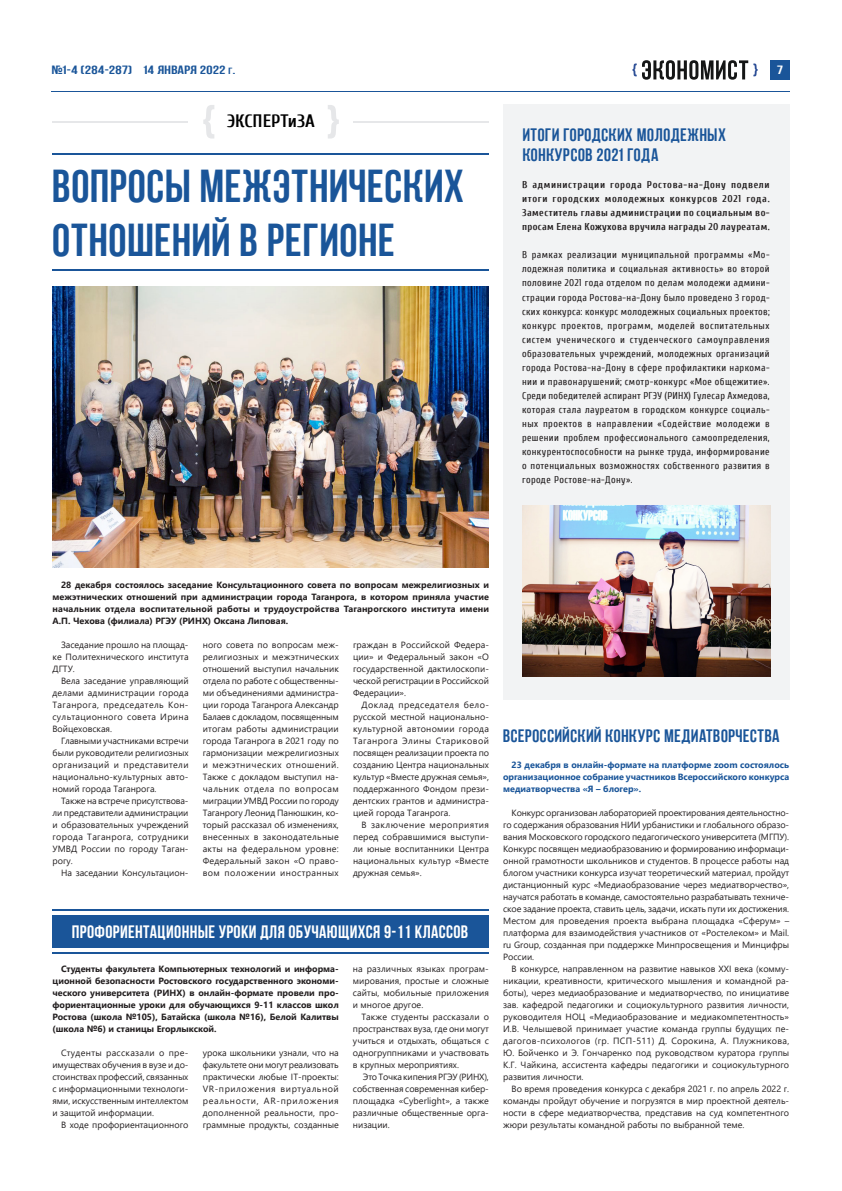
<style>
.page{position:relative;width:842px;height:1191px;background:#fff}
.page>*{position:absolute;margin:0;border:0;box-sizing:border-box;transform-origin:0 0}
.Заголовок{font:46px/54px "AA Bebas Neue";letter-spacing:.03em;color:#1a5599}
.Заголовок-2{font:18px "AA Bebas Neue";letter-spacing:.04em;color:#1a5599}
.Заголовок-3{font:700 18px "Bebas Neue";letter-spacing:.02em;color:#fff}
.Заголовок-4{font:700 18px "Cuprum";color:#000}
.t1{font:12px "AA Bebas Neue";letter-spacing:.025em;color:#1a5599;scale:1.33 1}
.t2{font:12px "AA Bebas Neue";color:#fff;scale:1.33 1}
.Заголовок-5{font:10px/14px "Cuprum";letter-spacing:.04em;color:#231f20;text-align:justify}
.Заголовок-6{font:700 10px/14px "Cuprum";letter-spacing:.035em;color:#231f20;text-align:justify}
.Заголовок-7{font:9px/12px "Segoe UI";color:#231f20;text-align:justify}
.Заголовок-8{font:700 9px/12px "Segoe UI";color:#231f20;text-align:justify}
.Заголовок-9{font:700 9px/12px "Segoe UI";letter-spacing:-.005em;color:#1a5599;text-align:justify}
.s1{font-size:9px}
</style>
<div class="page">
<div style="left:770px;top:60px;width:20px;height:20px;background:#1a5599"></div>
<svg style="left:632px;top:60px;width:126px;height:20px"></svg>
<hr style="left:52px;top:91px;width:738px;height:1px;background:#1a5599">
<hr style="left:52px;top:153px;width:437px;height:1px;background:#1a5599">
<hr style="left:52px;top:269px;width:437px;height:2px;background:#1a5599">
<img style="left:52px;top:286px;width:436px;height:281px">
<div style="left:503px;top:105px;width:287px;height:595px;background:#f2f3f4"></div>
<img style="left:523px;top:505px;width:247px;height:171px">
<div style="left:53px;top:915px;width:436px;height:32px;background:#1a5599"></div>
<hr style="left:53px;top:909px;width:436px;height:1px;background:#1a5599">
<hr style="left:53px;top:952px;width:436px;height:1px;background:#1a5599">
<svg style="left:203px;top:105px;width:11px;height:33px"></svg>
<svg style="left:328px;top:105px;width:11px;height:33px"></svg>
<hr style="left:52px;top:121px;width:136px;height:1px;background:#e6e7e9">
<hr style="left:353px;top:121px;width:136px;height:1px;background:#e6e7e9">
<h3 class="t1" style="left:52px;top:63px;width:140px">№1-4 (284-287) 14 Января 2022 <span class="s1">г</span>.</h3>
<h3 class="t2" style="left:777px;top:63px;width:6px">7</h3>
<p class="Заголовок-4" style="left:227px;top:111px;width:89px">ЭКСПЕРТиЗА</p>
<p class="Заголовок" style="left:52px;top:158px;width:413px">вопросы межэтнических отношений в регионе</p>
<p class="Заголовок-2" style="left:523px;top:125px;width:205px">ИТОГИ ГОРОДСКИХ МОЛОДЕЖНЫХ</p>
<p class="Заголовок-2" style="left:523px;top:145px;width:137px">КОНКУРСОВ 2021 ГОДА</p>
<p class="Заголовок-6" style="left:522px;top:178px;width:249px">В администрации города Ростова-на-Дону подвели итоги городских молодежных конкурсов 2021 года.<br>Заместитель главы администрации по социальным во&shy;просам Елена Кожухова вручила награды 20 лауреатам.</p>
<p class="Заголовок-5" style="left:522px;top:248px;width:249px">В рамках реализации муниципальной программы «Мо&shy;лодежная политика и социальная активность» во второй половине 2021 года отделом по делам молодежи админи&shy;страции города Ростова-на-Дону было проведено 3 город&shy;ских конкурса: конкурс молодежных социальных проектов; конкурс проектов, программ, моделей воспитательных систем ученического и студенческого самоуправления образовательных учреждений, молодежных организаций города Ростова-на-Дону в сфере профилактики наркома&shy;нии и правонарушений; смотр-конкурс «Мое общежитие».</p>
<p class="Заголовок-5" style="left:522px;top:388px;width:249px">Среди победителей аспирант РГЭУ (РИНХ) Гулесар Ахмедова, которая стала лауреатом в городском конкурсе социаль&shy;ных проектов в направлении «Содействие молодежи в решении проблем профессионального самоопределения, конкурентоспособности на рынке труда, информирование о потенциальных возможностях собственного развития в городе Ростове-на-Дону».</p>
<p class="Заголовок-8" style="left:52px;top:578px;width:438px;text-indent:9px">28 декабря состоялось заседание Консультационного совета по вопросам межрелигиозных и межэтнических отношений при администрации города Таганрога, в котором приняла участие начальник отдела воспитательной работы и трудоустройства Таганрогского института имени А.П. Чехова (филиала) РГЭУ (РИНХ) Оксана Липовая.</p>
<p class="Заголовок-7" style="left:52px;top:638px;width:138px;text-indent:9px">Заседание прошло на площад&shy;ке Политехнического института ДГТУ.</p>
<p class="Заголовок-7" style="left:52px;top:674px;width:138px;text-indent:9px">Вела заседание управляющий делами администрации города Таганрога, председатель Кон&shy;сультационного совета Ирина Войцеховская.</p>
<p class="Заголовок-7" style="left:52px;top:734px;width:138px;text-indent:9px">Главными участниками встречи были руководители религиозных организаций и представители национально-культурных авто&shy;номий города Таганрога.</p>
<p class="Заголовок-7" style="left:52px;top:794px;width:138px;text-indent:9px">Также на встрече присутствова&shy;ли представители администрации и образовательных учреждений города Таганрога, сотрудники УМВД России по городу Таган&shy;рогу.</p>
<p class="Заголовок-7" style="left:61px;top:866px;width:129px">На заседании Консультацион-</p>
<p class="Заголовок-7" style="left:203px;top:638px;width:138px">ного совета по вопросам меж&shy;религиозных и межэтнических отношений выступил начальник отдела по работе с общественны&shy;ми объединениями администра&shy;ции города Таганрога Александр Балаев с докладом, посвященным итогам работы администрации города Таганрога в 2021 году по гармонизации межрелигиозных и межэтнических отношений.<br>Также с докладом выступил на&shy;чальник отдела по вопросам миграции УМВД России по городу Таганрогу Леонид Панюшкин, ко&shy;торый рассказал об изменениях, внесенных в законодательные акты на федеральном уровне:<br>Федеральный закон «О право&shy;вом положении иностранных</p>
<p class="Заголовок-7" style="left:353px;top:638px;width:138px">граждан в Российской Федера&shy;ции» и Федеральный закон «О государственной дактилоскопи&shy;ческой регистрации в Российской Федерации».</p>
<p class="Заголовок-7" style="left:353px;top:698px;width:138px;text-indent:9px">Доклад председателя бело&shy;русской местной национально&shy;культурной автономии города Таганрога Элины Стариковой посвящен реализации проекта по созданию Центра национальных культур «Вместе дружная семья», поддержанного Фондом прези&shy;дентских грантов и администра&shy;цией города Таганрога.</p>
<p class="Заголовок-7" style="left:353px;top:818px;width:138px;text-indent:9px">В заключение мероприятия перед собравшимися выступи&shy;ли юные воспитанники Центра национальных культур «Вместе дружная семья».</p>
<p class="Заголовок-3" style="left:72px;top:922px;width:398px">профориентационные уроки для обучающихся 9-11 классов</p>
<p class="Заголовок-8" style="left:52px;top:962px;width:288px;text-indent:9px">Студенты факультета Компьютерных технологий и информа&shy;ционной безопасности Ростовского государственного экономи&shy;ческого университета (РИНХ) в онлайн-формате провели про&shy;фориентационные уроки для обучающихся 9-11 классов школ Ростова (школа №105), Батайска (школа №16), Белой Калитвы (школа №6) и станицы Егорлыкской.</p>
<p class="Заголовок-7" style="left:52px;top:1046px;width:137px;text-indent:9px">Студенты рассказали о пре&shy;имуществах обучения в вузе и до&shy;стоинствах профессий, связанных с информационными технологи&shy;ями, искусственным интеллектом и защитой информации.</p>
<p class="Заголовок-7" style="left:61px;top:1118px;width:129px">В ходе профориентационного</p>
<p class="Заголовок-7" style="left:203px;top:1046px;width:138px">урока школьники узнали, что на факультете они могут реализовать практически любые IT-проекты:<br>VR-приложения виртуальной реальности, AR-приложения дополненной реальности, про&shy;граммные продукты, созданные</p>
<p class="Заголовок-7" style="left:353px;top:962px;width:137px">на различных языках програм&shy;мирования, простые и сложные сайты, мобильные приложения и многое другое.</p>
<p class="Заголовок-7" style="left:353px;top:1010px;width:137px;text-indent:9px">Также студенты рассказали о пространствах вуза, где они могут учиться и отдыхать, общаться с одногруппниками и участвовать в крупных мероприятиях.</p>
<p class="Заголовок-7" style="left:353px;top:1070px;width:137px;text-indent:10px">Это Точка кипения РГЭУ (РИНХ), собственная современная кибер&shy;площадка «Cyberlight», а также различные общественные орга&shy;низации.</p>
<p class="Заголовок-2" style="left:503px;top:726px;width:278px">ВСЕРОССИЙСКИЙ КОНКУРС МЕДИАТВОРЧЕСТВА</p>
<p class="Заголовок-9" style="left:503px;top:758px;width:288px;text-indent:9px">23 декабря в онлайн-формате на платформе zoom состоялось организационное собрание участников Всероссийского конкурса медиатворчества «Я – блогер».</p>
<p class="Заголовок-7" style="left:503px;top:806px;width:288px;text-indent:9px">Конкурс организован лабораторией проектирования деятельностно&shy;го содержания образования НИИ урбанистики и глобального образо&shy;вания Московского городского педагогического университета (МГПУ).<br>Конкурс посвящен медиаобразованию и формированию информаци&shy;онной грамотности школьников и студентов. В процессе работы над блогом участники конкурса изучат теоретический материал, пройдут дистанционный курс «Медиаобразование через медиатворчество», научатся работать в команде, самостоятельно разрабатывать техниче&shy;ское задание проекта, ставить цель, задачи, искать пути их достижения.<br>Местом для проведения проекта выбрана площадка «Сферум» – платформа для взаимодействия участников от «Ростелеком» и Mail. ru Group, созданная при поддержке Минпросвещения и Минцифры России.</p>
<p class="Заголовок-7" style="left:503px;top:962px;width:288px;text-indent:9px">В конкурсе, направленном на развитие навыков XXI века (комму&shy;никации, креативности, критического мышления и командной ра&shy;боты), через медиаобразование и медиатворчество, по инициативе зав. кафедрой педагогики и социокультурного развития личности, руководителя НОЦ «Медиаобразование и медиакомпетентность» И.В. Челышевой принимает участие команда группы будущих пе&shy;дагогов-психологов (гр. ПСП-511) Д. Сорокина, А. Плужникова, Ю. Бойченко и Э. Гончаренко под руководством куратора группы К.Г. Чайкина, ассистента кафедры педагогики и социокультурного развития личности.</p>
<p class="Заголовок-7" style="left:503px;top:1082px;width:288px;text-indent:9px">Во время проведения конкурса с декабря 2021 г. по апрель 2022 г. команды пройдут обучение и погрузятся в мир проектной деятель&shy;ности в сфере медиатворчества, представив на суд компетентного жюри результаты командной работы по выбранной теме.</p>
</div>
